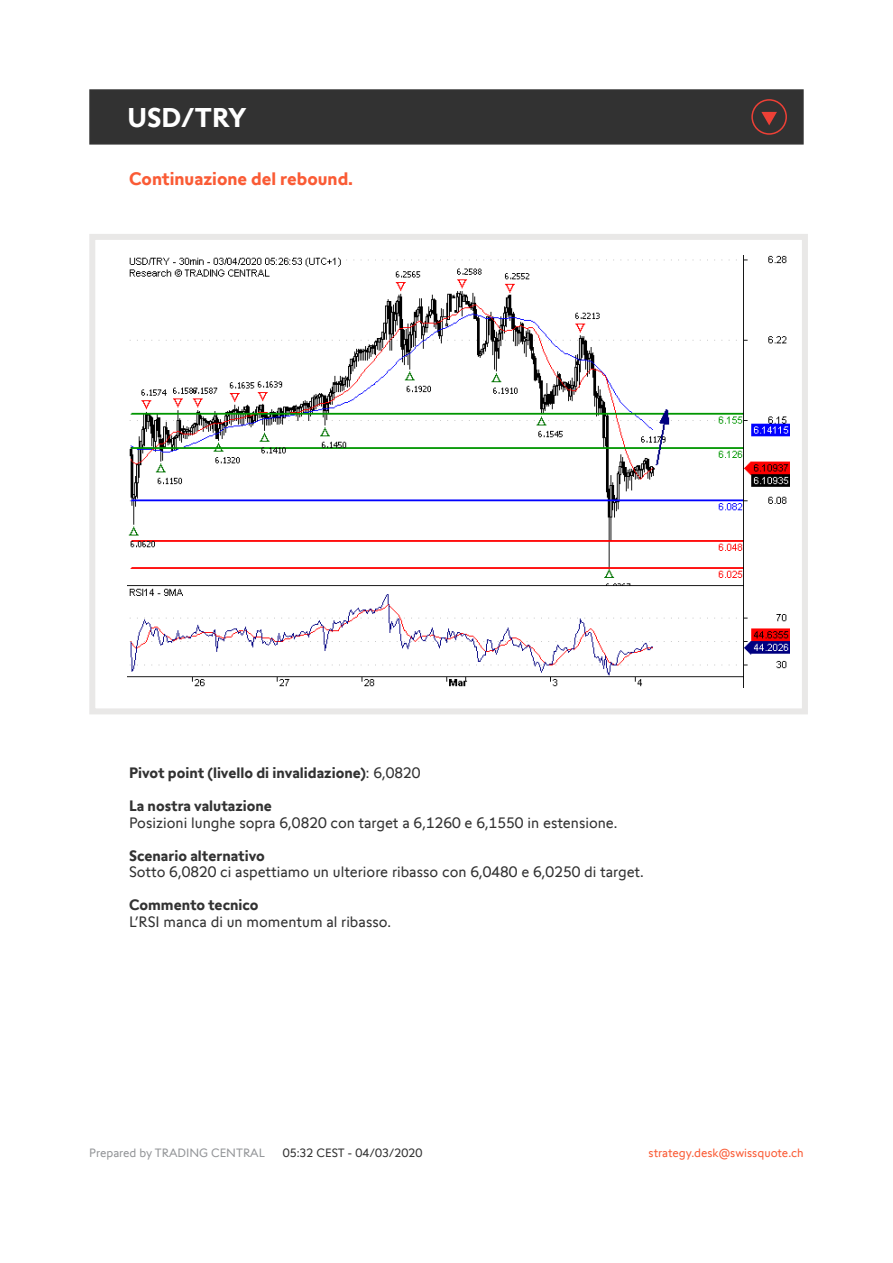
<style>
.page{position:relative;width:893px;height:1263px;background:#fff}
.page>*{position:absolute;margin:0;border:0;box-sizing:border-box;transform-origin:0 0}
.t1{font:700 27px "Swissquote CT";color:#fff}
.t2{font:700 18px "Swissquote CT";color:#fa5b35}
.t3{font:15px "Swissquote CT";color:#323232}
.t4{font:700 15px "Swissquote CT";color:#323232}
.t5{font:12px "Swissquote CT";color:#fa5b35}
.t6{font:12px "Swissquote CT";color:#939598}
.t7{font:12px "Swissquote CT";color:#323232}
.s1{font-weight:400}
</style>
<div class="page">
<div style="left:89px;top:234px;width:719px;height:480px;border:6px solid #e9e8e7"></div>
<div style="left:89px;top:89px;width:715px;height:56px;background:#323232;border:2px solid #323232"></div>
<img style="left:128px;top:255px;width:661px;height:432px">
<svg style="left:751px;top:99px;width:36px;height:36px"></svg>
<h1 class="t1" style="left:128px;top:101px;width:120px">USD/TRY</h1>
<p class="t2" style="left:129px;top:168px;width:226px">Continuazione del rebound.</p>
<p class="t4" style="left:129px;top:764px;width:293px">Pivot point (livello di invalidazione)<span class="s1">: 6,0820</span></p>
<p class="t4" style="left:129px;top:797px;width:144px">La nostra valutazione</p>
<p class="t3" style="left:129px;top:814px;width:490px">Posizioni lunghe sopra 6,0820 con target a 6,1260 e 6,1550 in estensione.</p>
<p class="t4" style="left:129px;top:846px;width:137px">Scenario alternativo</p>
<p class="t3" style="left:129px;top:863px;width:516px">Sotto 6,0820 ci aspettiamo un ulteriore ribasso con 6,0480 e 6,0250 di target.</p>
<p class="t4" style="left:129px;top:896px;width:131px">Commento tecnico</p>
<p class="t3" style="left:129px;top:913px;width:264px">L’RSI manca di un momentum al ribasso.</p>
<p class="t6" style="left:89px;top:1145px;width:177px">Prepared by TRADING CENTRAL</p>
<p class="t7" style="left:283px;top:1145px;width:141px">05:32 CEST - 04/03/2020</p>
<p class="t5" style="left:649px;top:1145px;width:157px">strategy.desk@swissquote.ch</p>
</div>
